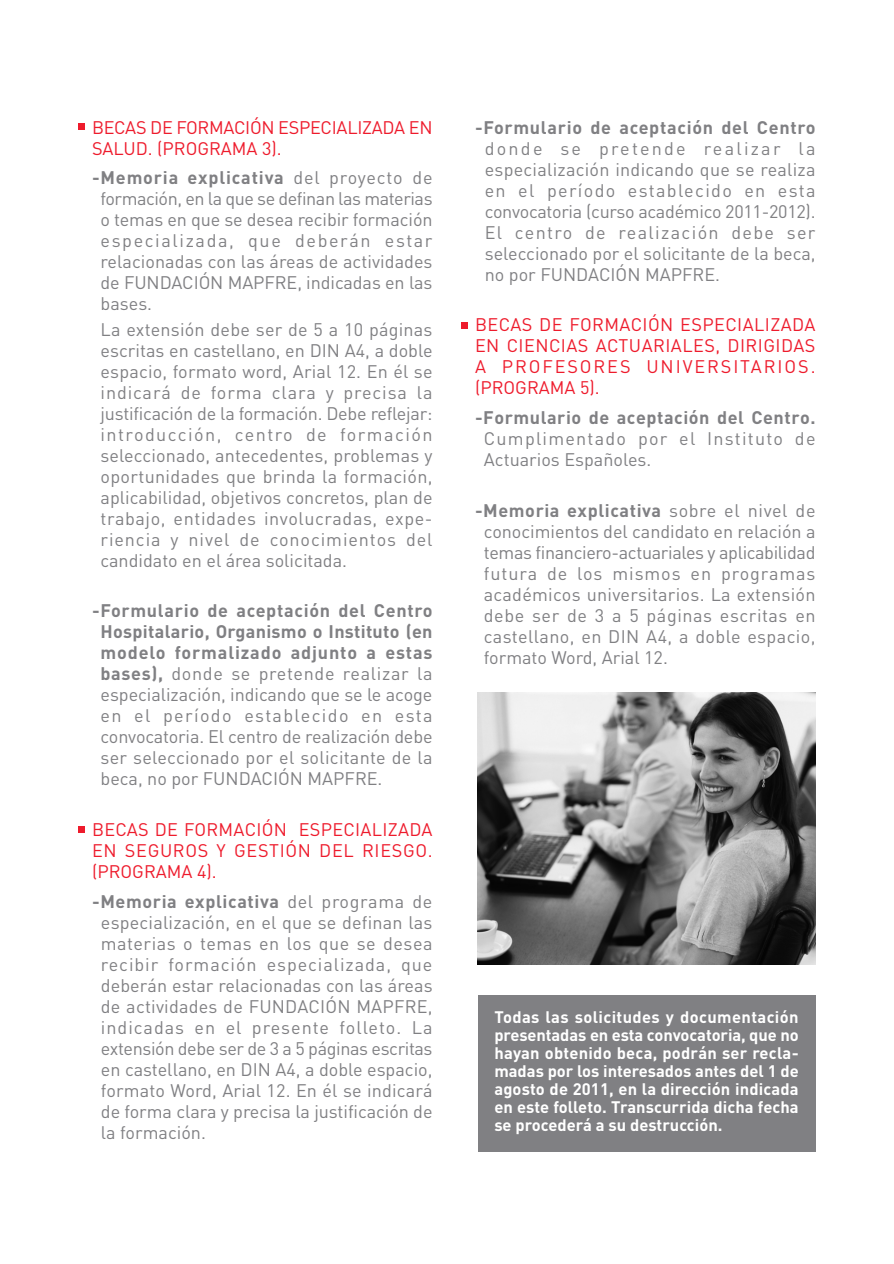
<style>
.page{position:relative;width:894px;height:1264px;background:#fff}
.page>*{position:absolute;margin:0;border:0;box-sizing:border-box;transform-origin:0 0}
.t1{font:18px/21px "DIN";color:#808083;text-align:justify}
.t2{font:18px/21px "DIN";letter-spacing:.015em;color:#ee1b2c;text-align:justify}
.t3{font:700 18px "DIN";letter-spacing:.03em;color:#808083}
.t4{font:18px/21px "DIN";letter-spacing:-.015em;color:#ee1b2c}
.t5{font:18px/21px "DIN";letter-spacing:.07em;color:#808083}
.t6{font:700 16.5px/18px "DIN";color:#fff;text-align:justify}
.s1{font-weight:700}
</style>
<div class="page">
<div style="left:477px;top:994px;width:338px;height:157px;background:#808083"></div>
<img style="left:477px;top:692px;width:338px;height:272px">
<div style="left:78px;top:123px;width:7px;height:7px;background:#ee1b2c"></div>
<div style="left:78px;top:826px;width:7px;height:6px;background:#ee1b2c"></div>
<div style="left:461px;top:322px;width:7px;height:7px;background:#ee1b2c"></div>
<p class="t4" style="left:92px;top:118px;width:342px">BECAS DE FORMACIÓN ESPECIALIZADA EN<br>SALUD. (PROGRAMA 3).</p>
<p class="t1" style="left:100px;top:169px;width:333px;text-indent:-9px"><span class="s1">-Memoria explicativa</span> del proyecto de formación, en la que se definan las materias o temas en que se desea recibir formación especializada, que deberán estar relacionadas con las áreas de actividades de FUNDACIÓN MAPFRE, indicadas en las bases.</p>
<p class="t1" style="left:100px;top:320px;width:333px">La extensión debe ser de 5 a 10 páginas escritas en castellano, en DIN A4, a doble espacio, formato word, Arial 12. En él se indicará de forma clara y precisa la justificación de la formación. Debe reflejar: introducción, centro de formación seleccionado, antecedentes, problemas y oportunidades que brinda la formación, aplicabilidad, objetivos concretos, plan de trabajo, entidades involucradas, expe&shy;riencia y nivel de conocimientos del candidato en el área solicitada.</p>
<p class="t1" style="left:100px;top:602px;width:333px;text-indent:-9px"><span class="s1">-Formulario de aceptación del Centro Hospitalario, Organismo o Instituto (en modelo formalizado adjunto a estas bases),</span> donde se pretende realizar la especialización, indicando que se le acoge en el período establecido en esta convocatoria. El centro de realización debe ser seleccionado por el solicitante de la beca, no por FUNDACIÓN MAPFRE.</p>
<p class="t2" style="left:92px;top:820px;width:342px">BECAS DE FORMACIÓN ESPECIALIZADA EN SEGUROS Y GESTIÓN DEL RIESGO. (PROGRAMA 4).</p>
<p class="t1" style="left:101px;top:892px;width:333px;text-indent:-9px"><span class="s1">-Memoria explicativa</span> del programa de especialización, en el que se definan las materias o temas en los que se desea recibir formación especializada, que deberán estar relacionadas con las áreas de actividades de FUNDACIÓN MAPFRE, indicadas en el presente folleto. La extensión debe ser de 3 a 5 páginas escritas en castellano, en DIN A4, a doble espacio, formato Word, Arial 12. En él se indicará de forma clara y precisa la justificación de la formación.</p>
<p class="t3" style="left:475px;top:121px;width:342px">-Formulario de aceptación del Centro</p>
<p class="t1" style="left:484px;top:139px;width:332px">donde se pretende realizar la especialización indicando que se realiza en el período establecido en esta convocatoria (curso académico 2011-2012).<br>El centro de realización debe ser seleccionado por el solicitante de la beca, no por FUNDACIÓN MAPFRE.</p>
<p class="t2" style="left:475px;top:316px;width:342px">BECAS DE FORMACIÓN ESPECIALIZADA EN CIENCIAS ACTUARIALES, DIRIGIDAS A PROFESORES UNIVERSITARIOS. (PROGRAMA 5).</p>
<p class="t3" style="left:475px;top:411px;width:342px">-Formulario de aceptación del Centro.</p>
<p class="t5" style="left:483px;top:430px;width:333px">Cumplimentado por el Instituto de<br>Actuarios Españoles.</p>
<p class="t1" style="left:483px;top:501px;width:333px;text-indent:-9px"><span class="s1">-Memoria explicativa</span> sobre el nivel de conocimientos del candidato en relación a temas financiero-actuariales y aplicabilidad futura de los mismos en programas académicos universitarios. La extensión debe ser de 3 a 5 páginas escritas en castellano, en DIN A4, a doble espacio, formato Word, Arial 12.</p>
<p class="t6" style="left:494px;top:1009px;width:306px">Todas las solicitudes y documentación presentadas en esta convocatoria, que no hayan obtenido beca, podrán ser recla&shy;madas por los interesados antes del 1 de agosto de 2011, en la dirección indicada en este folleto. Transcurrida dicha fecha se procederá a su destrucción.</p>
</div>
